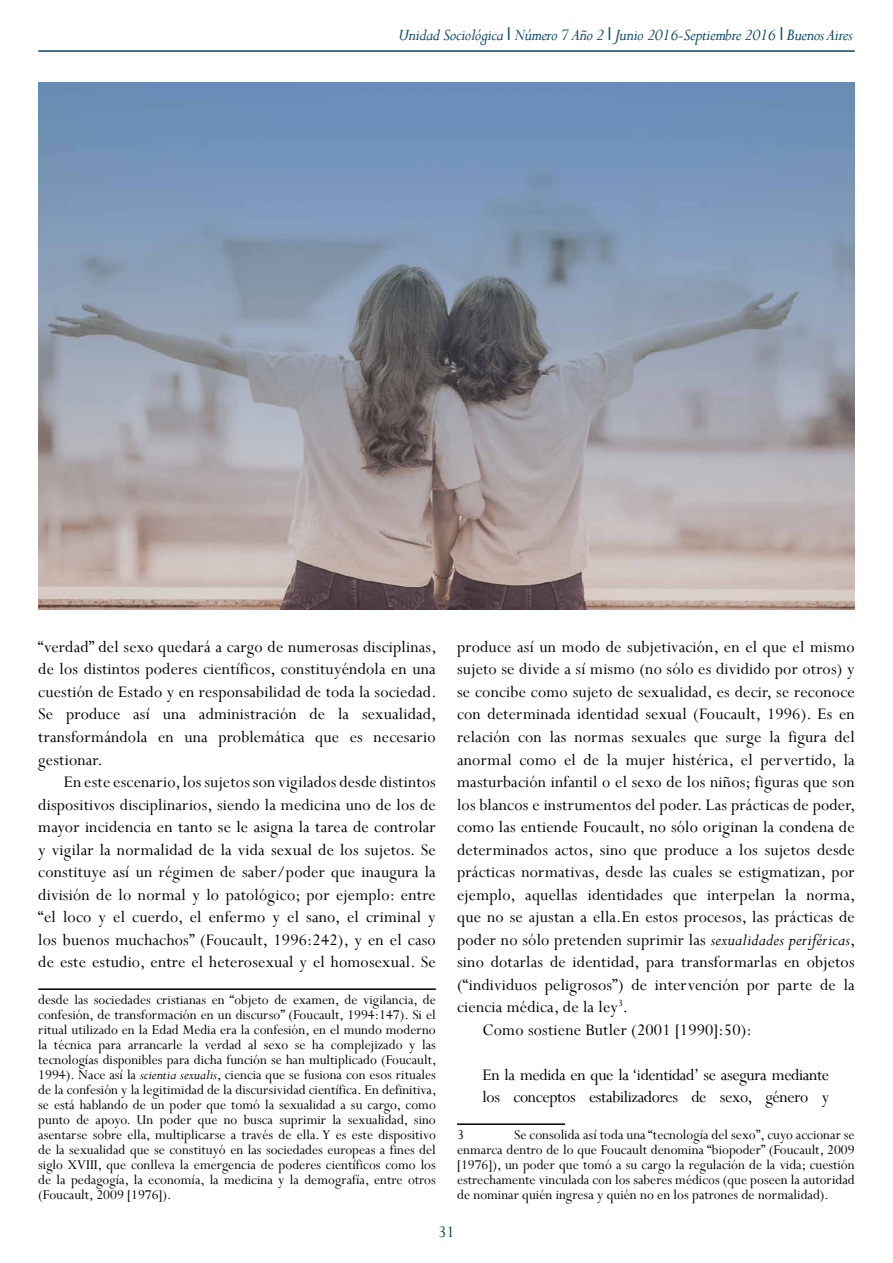
<style>
.page{position:relative;width:893px;height:1263px;background:#fff}
.page>*{position:absolute;margin:0;border:0;box-sizing:border-box;transform-origin:0 0}
.t1{font:18px/22.5px "Perpetua";letter-spacing:.01em;color:#010101;text-align:justify}
.t2{font:18px/22.5px "Perpetua";letter-spacing:-.02em;color:#010101}
.t3{font:italic 18px "Perpetua";letter-spacing:-.025em;color:#0b4663}
.t4{font:18px "Perpetua";color:#0b4663}
.t5{font:15px/15px "Perpetua";color:#000;text-align:justify}
.s1{font-family:"Arial Narrow";font-style:normal}
.s2{font-style:italic}
</style>
<div class="page">
<hr style="left:38px;top:50px;width:817px;height:2px;background:#0b4663">
<hr style="left:38px;top:988px;width:398px;height:2px;background:#000">
<hr style="left:457px;top:1123px;width:108px;height:2px;background:#000">
<img style="left:38px;top:82px;width:817px;height:527px">
<p class="t3" style="left:398px;top:24px;width:456px">Unidad Sociológica <span class="s1">I</span> Número 7 Año 2 <span class="s1">I</span> Junio 2016-Septiembre 2016 <span class="s1">I</span> Buenos Aires</p>
<p class="t1" style="left:38px;top:635px;width:400px">“verdad” del sexo quedará a cargo de numerosas disciplinas, de los distintos poderes científicos, constituyéndola en una cuestión de Estado y en responsabilidad de toda la sociedad.<br>Se produce así una administración de la sexualidad, transformándola en una problemática que es necesario gestionar.</p>
<p class="t1" style="left:38px;top:770px;width:399px;text-indent:26px">En este escenario, los sujetos son vigilados desde distintos dispositivos disciplinarios, siendo la medicina uno de los de mayor incidencia en tanto se le asigna la tarea de controlar y vigilar la normalidad de la vida sexual de los sujetos. Se constituye así un régimen de saber/poder que inaugura la división de lo normal y lo patológico; por ejemplo: entre “el loco y el cuerdo, el enfermo y el sano, el criminal y los buenos muchachos” (Foucault, 1996:242), y en el caso de este estudio, entre el heterosexual y el homosexual. Se</p>
<p class="t5" style="left:38px;top:992px;width:400px">desde las sociedades cristianas en “objeto de examen, de vigilancia, de confesión, de transformación en un discurso” (Foucault, 1994:147). Si el ritual utilizado en la Edad Media era la confesión, en el mundo moderno la técnica para arrancarle la verdad al sexo se ha complejizado y las tecnologías disponibles para dicha función se han multiplicado (Foucault, 1994). Nace así la <span class="s2">scientia sexualis</span>, ciencia que se fusiona con esos rituales de la confesión y la legitimidad de la discursividad científica. En definitiva, se está hablando de un poder que tomó la sexualidad a su cargo, como punto de apoyo. Un poder que no busca suprimir la sexualidad, sino asentarse sobre ella, multiplicarse a través de ella. Y es este dispositivo de la sexualidad que se constituyó en las sociedades europeas a fines del siglo XVIII, que conlleva la emergencia de poderes científicos como los de la pedagogía, la economía, la medicina y la demografía, entre otros (Foucault, 2009 [1976]).</p>
<p class="t1" style="left:457px;top:635px;width:399px">produce así un modo de subjetivación, en el que el mismo</p>
<p class="t1" style="left:457px;top:658px;width:399px">sujeto se divide a sí mismo (no sólo es dividido por otros) y</p>
<p class="t1" style="left:457px;top:680px;width:399px">se concibe como sujeto de sexualidad, es decir, se reconoce</p>
<p class="t1" style="left:457px;top:703px;width:399px">con determinada identidad sexual (Foucault, 1996). Es en</p>
<p class="t1" style="left:457px;top:725px;width:399px">relación con las normas sexuales que surge la figura del</p>
<p class="t1" style="left:457px;top:748px;width:399px">anormal como el de la mujer histérica, el pervertido, la</p>
<p class="t1" style="left:457px;top:770px;width:399px">masturbación infantil o el sexo de los niños; figuras que son</p>
<p class="t1" style="left:457px;top:793px;width:400px">los blancos e instrumentos del poder. Las prácticas de poder,</p>
<p class="t1" style="left:457px;top:815px;width:399px">como las entiende Foucault, no sólo originan la condena de</p>
<p class="t1" style="left:457px;top:838px;width:399px">determinados actos, sino que produce a los sujetos desde</p>
<p class="t1" style="left:457px;top:860px;width:399px">prácticas normativas, desde las cuales se estigmatizan, por</p>
<p class="t1" style="left:457px;top:883px;width:400px">ejemplo, aquellas identidades que interpelan la norma,</p>
<p class="t1" style="left:457px;top:905px;width:399px">que no se ajustan a ella.En estos procesos, las prácticas de</p>
<p class="t1" style="left:457px;top:928px;width:400px">poder no sólo pretenden suprimir las <span class="s2">sexualidades periféricas</span>,</p>
<p class="t1" style="left:457px;top:950px;width:399px">sino dotarlas de identidad, para transformarlas en objetos</p>
<p class="t1" style="left:457px;top:973px;width:399px">(“individuos peligrosos”) de intervención por parte de la</p>
<p class="t1" style="left:457px;top:995px;width:173px">ciencia médica, de la ley<sup>3</sup>.</p>
<p class="t1" style="left:483px;top:1018px;width:271px">Como sostiene Butler (2001 [1990]:50):</p>
<p class="t2" style="left:483px;top:1063px;width:348px">En la medida en que la ‘identidad’ se asegura mediante los conceptos estabilizadores de sexo, género y</p>
<p class="t5" style="left:457px;top:1127px;width:8px">3</p>
<p class="t5" style="left:457px;top:1127px;width:399px;text-indent:57px">Se consolida así toda una “tecnología del sexo”, cuyo accionar se enmarca dentro de lo que Foucault denomina “biopoder” (Foucault, 2009 [1976]), un poder que tomó a su cargo la regulación de la vida; cuestión estrechamente vinculada con los saberes médicos (que poseen la autoridad de nominar quién ingresa y quién no en los patrones de normalidad).</p>
<p class="t4" style="left:438px;top:1220px;width:18px">31</p>
</div>
